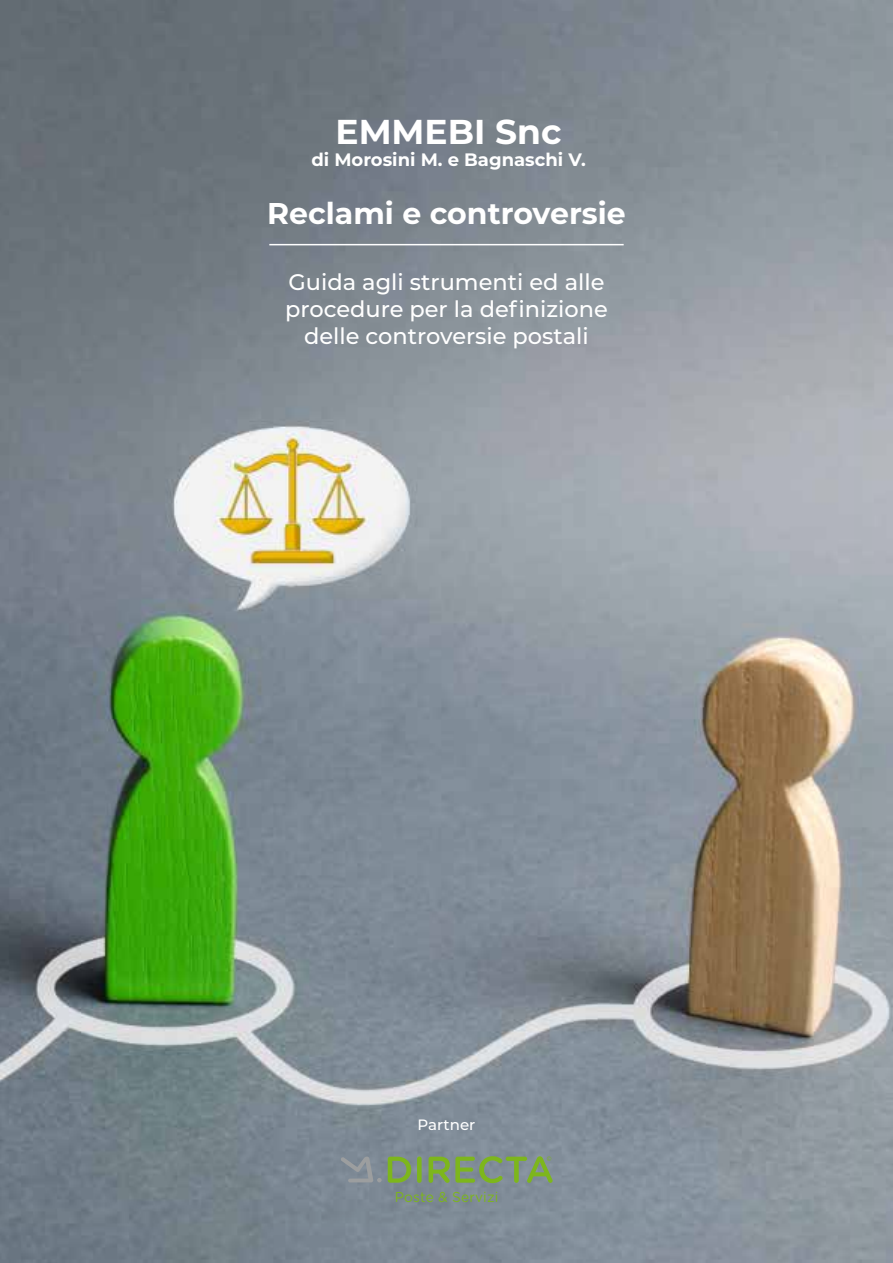
<style>
.page{position:relative;width:893px;height:1263px;background:#fff}
.page>*{position:absolute;margin:0;border:0;box-sizing:border-box;transform-origin:0 0}
.t1{font:700 34.5px "Montserrat";color:#fff}
.t2{font:700 30px "Montserrat";color:#fff}
.t3{font:500 22.5px/27px "Montserrat";color:#fff;text-align:center}
.t4{font:700 18px "Montserrat";color:#fff}
.t5{font:500 15px "Montserrat";color:#fff}
.t6{font:14.25px "Gotham Rounded";letter-spacing:.01em;color:#7db61c;scale:.96 1}
</style>
<div class="page">
<img style="left:0;top:0;width:893px;height:1263px">
<hr style="left:269px;top:244px;width:355px;height:1px;background:#fff">
<svg style="left:340px;top:1156px;width:42px;height:26px"></svg>
<svg style="left:388px;top:1157px;width:23px;height:26px"></svg>
<div style="left:417px;top:1156px;width:5px;height:27px;background:#7db61c;border-radius:2px"></div>
<svg style="left:429px;top:1156px;width:124px;height:27px"></svg>
<h1 class="t1" style="left:336px;top:107px;width:228px">EMMEBI Snc</h1>
<p class="t4" style="left:311px;top:146px;width:276px">di Morosini M. e Bagnaschi V.</p>
<h2 class="t2" style="left:267px;top:192px;width:360px">Reclami e controversie</h2>
<p class="t3" style="left:285px;top:267px;width:324px">Guida agli strumenti ed alle procedure per la definizione delle controversie postali</p>
<p class="t5" style="left:418px;top:1114px;width:59px">Partner</p>
<p class="t6" style="left:395px;top:1187px;width:109px">Poste &amp; Servizi</p>
</div>
